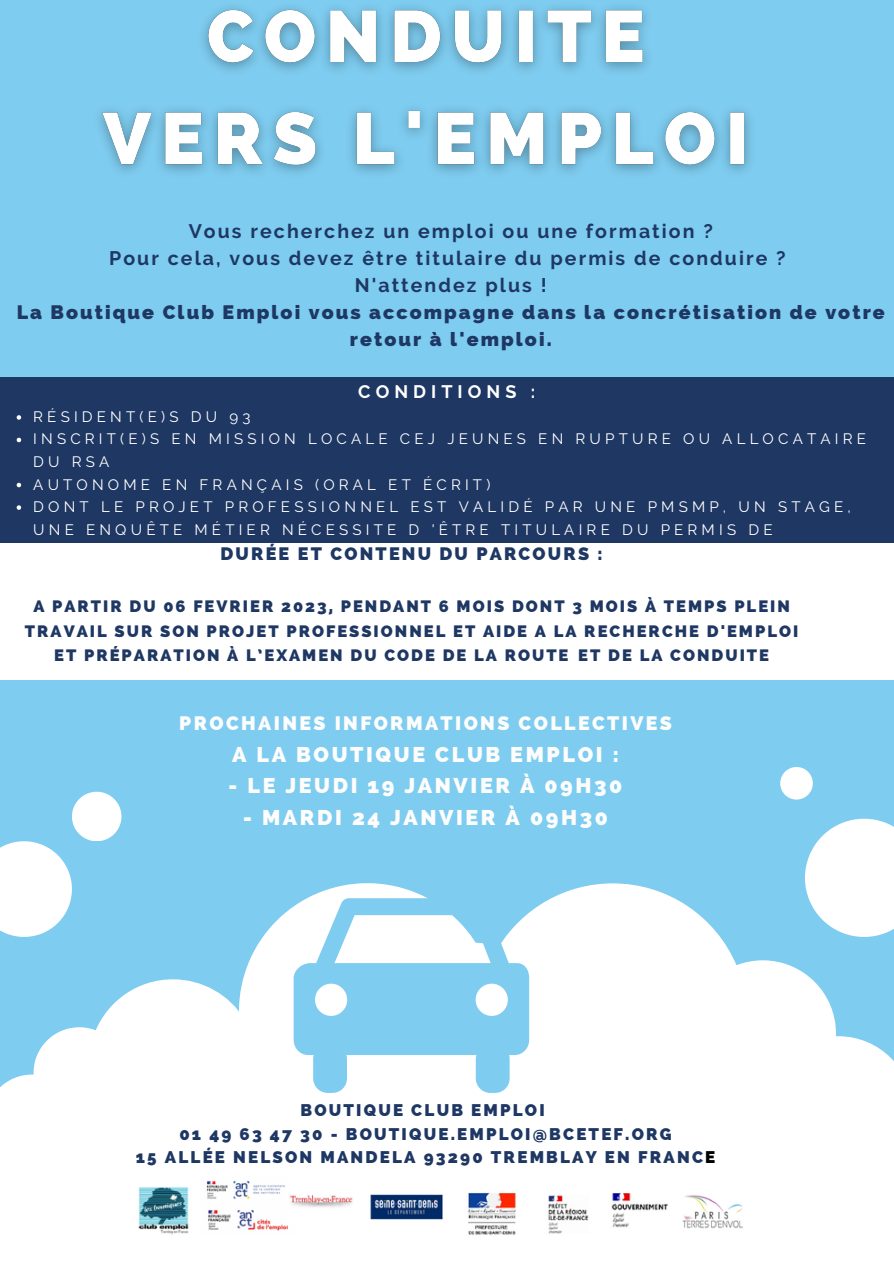
<style>
.page{position:relative;width:894px;height:1264px;background:#fff}
.page>*{position:absolute;margin:0;border:0;box-sizing:border-box;transform-origin:0 0}
.t1{font:800 21.45px "Raleway";letter-spacing:.12em;color:#fdfdfd}
.t2{font:700 19.5px/27px "Raleway";letter-spacing:.105em;color:#1e3763;text-align:center}
.t3{font:800 19.5px/27px "Raleway";letter-spacing:.105em;color:#1e3763;text-align:center}
.t4{font:800 19.5px "Raleway";letter-spacing:.12em;color:#fdfdfd}
.t5{font:800 18px "Raleway";letter-spacing:.12em;color:#1e3763}
.t6{font:700 18px "Raleway";letter-spacing:.28em;color:#fff}
.t7{font:800 16.95px/23.7px "Raleway";letter-spacing:.13em;color:#1e3763;text-align:center}
.t8{font:800 16.5px/24.8px "Raleway";letter-spacing:.12em;color:#1e3763;text-align:center}
.t9{font:15.15px/22.5px "Raleway";letter-spacing:.275em;color:#fff}
.s1{color:#000}
</style>
<div class="page">
<div style="left:0;top:0;width:893px;height:1263px;background:#7eccf0"></div>
<svg style="left:243px;top:883px;width:114px;height:243px;fill:#fff"></svg>
<svg style="left:0;top:979px;width:332px;height:147px;fill:#fff"></svg>
<svg style="left:357px;top:883px;width:536px;height:243px;fill:#fff"></svg>
<div style="left:0;top:1126px;width:893px;height:137px;background:#fff"></div>
<svg style="left:293px;top:898px;width:236px;height:194px"></svg>
<svg style="left:0;top:791px;width:121px;height:145px"></svg>
<svg style="left:780px;top:767px;width:32px;height:32px"></svg>
<svg style="left:804px;top:818px;width:89px;height:118px"></svg>
<div style="left:0;top:377px;width:893px;height:170px;background:#1e3763"></div>
<div style="left:0;top:543px;width:893px;height:137px;background:#fff"></div>
<svg style="left:17px;top:415px;width:4px;height:5px"></svg>
<svg style="left:17px;top:438px;width:4px;height:4px"></svg>
<svg style="left:17px;top:483px;width:4px;height:4px"></svg>
<svg style="left:17px;top:505px;width:4px;height:5px"></svg>
<img style="left:138px;top:1180px;width:605px;height:55px">
<img style="left:99px;top:7px;width:651px;height:166px">
<p class="t2" style="left:109px;top:217px;width:677px">Vous recherchez un emploi ou une formation ?<br>Pour cela, vous devez être titulaire du permis de conduire ?<br>N'attendez plus !</p>
<p class="t3" style="left:17px;top:299px;width:869px">La Boutique Club Emploi vous accompagne dans la concrétisation de votre retour à l'emploi.</p>
<p class="t6" style="left:358px;top:381px;width:178px">CONDITIONS :</p>
<p class="t9" style="left:33px;top:405px;width:834px">RÉSIDENT(E)S DU 93<br>INSCRIT(E)S EN MISSION LOCALE CEJ JEUNES EN RUPTURE OU ALLOCATAIRE DU RSA<br>AUTONOME EN FRANÇAIS (ORAL ET ÉCRIT)<br>DONT LE PROJET PROFESSIONNEL EST VALIDÉ PAR UNE PMSMP, UN STAGE, UNE ENQUÊTE MÉTIER NÉCESSITE D 'ÊTRE TITULAIRE DU PERMIS DE</p>
<p class="t5" style="left:220px;top:543px;width:383px">DURÉE ET CONTENU DU PARCOURS :</p>
<p class="t8" style="left:25px;top:593px;width:774px">A PARTIR DU 06 FEVRIER 2023, PENDANT 6 MOIS DONT 3 MOIS À TEMPS PLEIN<br>TRAVAIL SUR SON PROJET PROFESSIONNEL ET AIDE A LA RECHERCHE D'EMPLOI<br>ET PRÉPARATION À L’EXAMEN DU CODE DE LA ROUTE ET DE LA CONDUITE</p>
<p class="t4" style="left:179px;top:712px;width:494px">PROCHAINES INFORMATIONS COLLECTIVES</p>
<h1 class="t1" style="left:232px;top:741px;width:388px">A LA BOUTIQUE CLUB EMPLOI :</h1>
<h1 class="t1" style="left:228px;top:773px;width:395px">- LE JEUDI 19 JANVIER À 09H30</h1>
<h1 class="t1" style="left:243px;top:804px;width:366px">- MARDI 24 JANVIER À 09H30</h1>
<p class="t7" style="left:136px;top:1098px;width:580px">BOUTIQUE CLUB EMPLOI<br>01 49 63 47 30 - BOUTIQUE.EMPLOI@BCETEF.ORG<br>15 ALLÉE NELSON MANDELA 93290 TREMBLAY EN FRANC<span class="s1">E</span></p>
</div>
